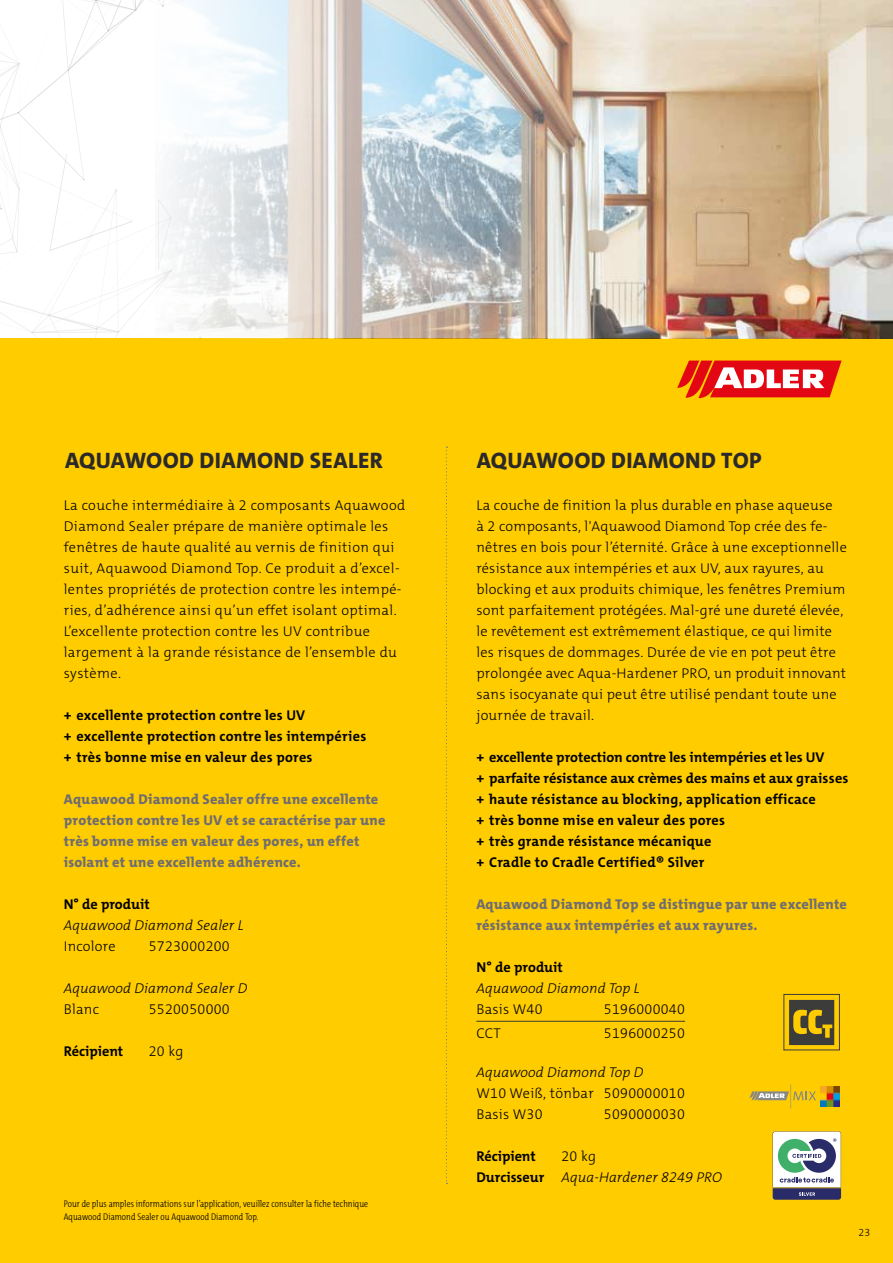
<style>
.page{position:relative;width:893px;height:1263px;background:#fff}
.page>*{position:absolute;margin:0;border:0;box-sizing:border-box;transform-origin:0 0}
.t1{font:800 22.5px "The Mix C4 s";letter-spacing:.02em;color:#2c292a}
.t2{font:300 14.25px/21px "The Mix C4 s";letter-spacing:.02em;color:#000}
.t3{font:700 14.25px/21px "The Mix C4 s";letter-spacing:.015em;color:#000}
.t4{font:800 14.25px/21px "The Mix C4 s";letter-spacing:.015em;color:#706d6f}
.t5{font:italic 300 14.25px/21px "The Mix C4 s";letter-spacing:.01em;color:#000}
.t6{font:300 10.5px "The Mix C4 s";color:#000}
.t7{font:300 9.75px/13.5px "The Mix Cd";letter-spacing:.01em;color:#000}
.s1{font-style:normal}
.s2{font-weight:700;font-style:normal}
</style>
<div class="page">
<svg style="left:0;top:0;width:156px;height:338px"></svg>
<div style="left:0;top:338px;width:893px;height:925px;background:#fc0"></div>
<img style="left:156px;top:0;width:737px;height:338px">
<svg style="left:677px;top:361px;width:165px;height:37px"></svg>
<svg style="left:446px;top:447px;width:1px;height:737px"></svg>
<img style="left:821px;top:1087px;width:19px;height:19px">
<svg style="left:749px;top:1084px;width:67px;height:25px"></svg>
<div style="left:783px;top:994px;width:57px;height:56px;border:1px solid #3c3c3b"></div>
<svg style="left:789px;top:1000px;width:45px;height:45px"></svg>
<svg style="left:773px;top:1131px;width:68px;height:69px"></svg>
<hr style="left:476px;top:1021px;width:209px;height:1px;background:#3c3c3b">
<h1 class="t1" style="left:65px;top:445px;width:319px">AQUAWOOD DIAMOND SEALER</h1>
<h1 class="t1" style="left:477px;top:445px;width:286px">AQUAWOOD DIAMOND TOP</h1>
<p class="t2" style="left:64px;top:494px;width:343px">La couche intermédiaire à 2 composants Aquawood Diamond Sealer prépare de manière optimale les fenêtres de haute qualité au vernis de finition qui suit, Aquawood Diamond Top. Ce produit a d’excel&shy;lentes propriétés de protection contre les intempé&shy;ries, d’adhérence ainsi qu’un effet isolant optimal.<br>L’excellente protection contre les UV contribue largement à la grande résistance de l’ensemble du système.</p>
<p class="t3" style="left:64px;top:704px;width:304px">+ excellente protection contre les UV<br>+ excellente protection contre les intempéries + très bonne mise en valeur des pores</p>
<p class="t4" style="left:64px;top:788px;width:323px">Aquawood Diamond Sealer offre une excellente protection contre les UV et se caractérise par une très bonne mise en valeur des pores, un effet isolant et une excellente adhérence.</p>
<p class="t3" style="left:64px;top:893px;width:87px">N° de produit</p>
<p class="t5" style="left:64px;top:914px;width:181px">Aquawood Diamond Sealer L</p>
<p class="t2" style="left:64px;top:935px;width:53px">Incolore</p>
<p class="t2" style="left:149px;top:935px;width:82px">5723000200</p>
<p class="t5" style="left:64px;top:977px;width:185px">Aquawood Diamond Sealer D</p>
<p class="t2" style="left:64px;top:998px;width:37px">Blanc</p>
<p class="t2" style="left:149px;top:998px;width:82px">5520050000</p>
<p class="t3" style="left:64px;top:1040px;width:61px">Récipient</p>
<p class="t2" style="left:149px;top:1040px;width:36px">20 kg</p>
<p class="t2" style="left:476px;top:494px;width:372px">La couche de finition la plus durable en phase aqueuse<br>à 2 composants, l'Aquawood Diamond Top crée des fe&shy;nêtres en bois pour l’éternité. Grâce à une exceptionnelle résistance aux intempéries et aux UV, aux rayures, au blocking et aux produits chimique, les fenêtres Premium sont parfaitement protégées. Mal-gré une dureté élevée, le revêtement est extrêmement élastique, ce qui limite les risques de dommages. Durée de vie en pot peut être prolongée avec Aqua-Hardener PRO, un produit innovant sans isocyanate qui peut être utilisé pendant toute une journée de travail.</p>
<p class="t3" style="left:476px;top:746px;width:374px">+ excellente protection contre les intempéries et les UV<br>+ parfaite résistance aux crèmes des mains et aux graisses + haute résistance au blocking, application efficace<br>+ très bonne mise en valeur des pores<br>+ très grande résistance mécanique<br>+ Cradle to Cradle Certified® Silver</p>
<p class="t4" style="left:476px;top:893px;width:372px">Aquawood Diamond Top se distingue par une excellente résistance aux intempéries et aux rayures.</p>
<p class="t3" style="left:476px;top:956px;width:88px">N° de produit</p>
<p class="t5" style="left:476px;top:977px;width:165px">Aquawood Diamond Top L</p>
<p class="t2" style="left:476px;top:998px;width:68px">Basis W40</p>
<p class="t2" style="left:604px;top:998px;width:82px">5196000040</p>
<p class="t2" style="left:476px;top:1023px;width:26px">CCT</p>
<p class="t2" style="left:604px;top:1023px;width:82px">5196000250</p>
<p class="t5" style="left:476px;top:1061px;width:168px">Aquawood Diamond Top D</p>
<p class="t2" style="left:476px;top:1082px;width:210px">W10 Weiß, tönbar 5090000010<br>Basis W30</p>
<p class="t2" style="left:604px;top:1103px;width:82px">5090000030</p>
<p class="t7" style="left:64px;top:1196px;width:306px">Pour de plus amples informations sur l’application, veuillez consulter la fiche technique<br>Aquawood Diamond Sealer ou Aquawood Diamond Top.</p>
<p class="t3" style="left:476px;top:1145px;width:61px">Récipient</p>
<p class="t5" style="left:476px;top:1145px;width:247px;text-indent:85px"><span class="s1">20 kg<br></span><span class="s2">Durcisseur</span> Aqua-Hardener 8249 PRO</p>
<p class="t6" style="left:859px;top:1226px;width:13px">23</p>
</div>
